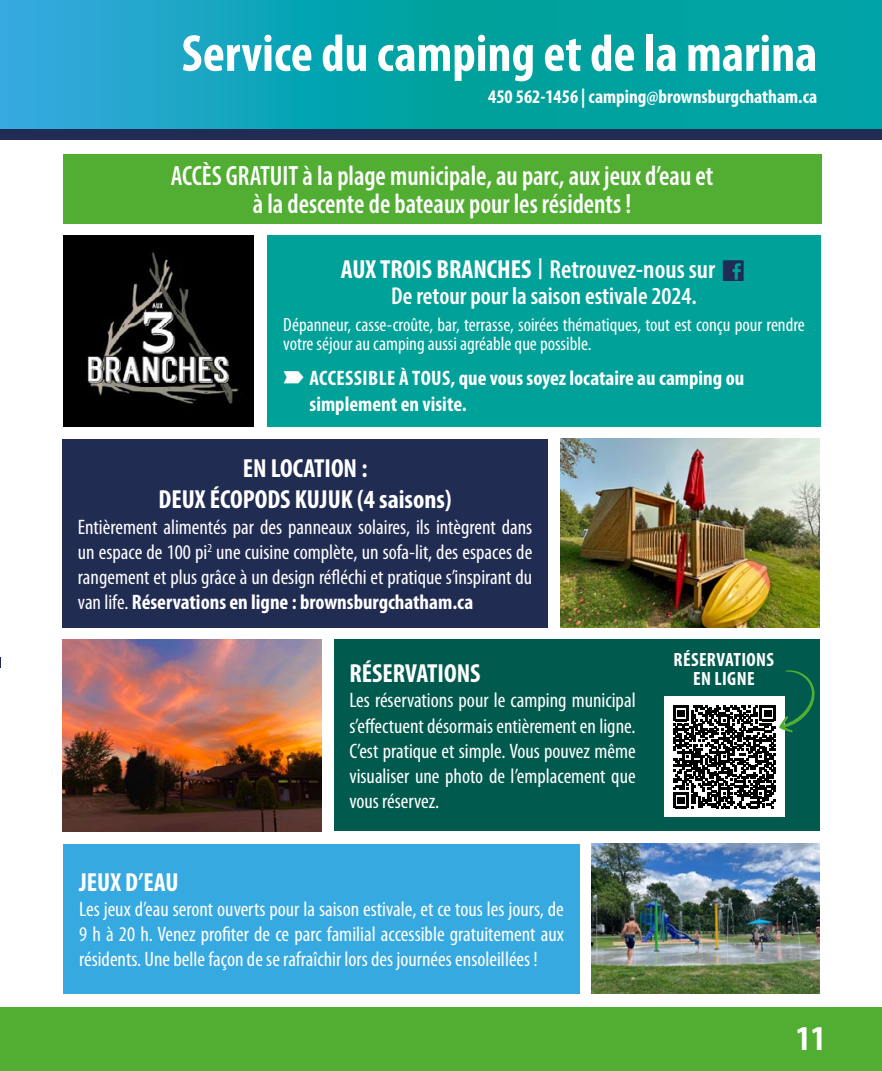
<style>
.page{position:relative;width:882px;height:1071px;background:#fff}
.page>*{position:absolute;margin:0;border:0;box-sizing:border-box;transform-origin:0 0}
.t1{font:700 condensed 52.5px "Myriad Pro";color:#fff}
.t2{font:700 condensed 35px "Myriad Pro";color:#fff}
.ECSG_-_Item{font:600 condensed 28px/28px "Myriad Pro";color:#fff;text-align:center;scale:.94 1}
.t3{font:700 condensed 26.25px/31.5px "Myriad Pro";color:#fff;text-align:center}
.t4{font:600 condensed 26.25px "Myriad Pro";color:#fff}
.t5{font:600 condensed 24.5px "Myriad Pro";color:#fff}
.t6{font:condensed 21px/25.2px "Myriad Pro";color:#fff;text-align:justify}
.t7{font:700 condensed 21px/25.2px "Myriad Pro";color:#fff}
.t8{font:condensed 19.25px/19.2px "Myriad Pro";color:#fff}
.Texte_de_base{font:700 condensed 19.25px "Myriad Pro";color:#fff}
.Texte_de_base-2{font:700 condensed 19.25px/19.2px "Myriad Pro";letter-spacing:.02em;color:#fff;text-align:center}
.s1{font-weight:700}
.s2{font-weight:700;font-size:21px}
.s3{font-family:"Social Logos";font-weight:400;font-stretch:normal;font-size:36.75px;color:#202c54}
</style>
<div class="page">
<svg style="left:0;top:0;width:882px;height:129px;background:#0ba3b0"></svg>
<img style="left:63px;top:235px;width:191px;height:192px">
<div style="left:268px;top:235px;width:553px;height:192px;background:#00a198"></div>
<div style="left:62px;top:439px;width:486px;height:189px;background:#212c53"></div>
<img style="left:561px;top:439px;width:259px;height:189px">
<div style="left:63px;top:154px;width:758px;height:69px;background:#52ae32"></div>
<div style="left:334px;top:640px;width:317px;height:191px;background:#005a4e"></div>
<img style="left:62px;top:640px;width:259px;height:191px">
<div style="left:638px;top:640px;width:182px;height:191px;background:#005a4e"></div>
<div style="left:664px;top:696px;width:121px;height:121px;background:#fff"></div>
<svg style="left:673px;top:670px;width:142px;height:138px"></svg>
<div style="left:0;top:129px;width:882px;height:11px;background:#202c54"></div>
<img style="left:592px;top:843px;width:227px;height:151px">
<div style="left:63px;top:844px;width:517px;height:150px;background:#36a9e1"></div>
<div style="left:0;top:1008px;width:882px;height:63px;background:#52ae32"></div>
<p class="t1" style="left:182px;top:21px;width:637px">Service du camping et de la marina</p>
<p class="Texte_de_base" style="left:488px;top:84px;width:331px">450 562-1456 | camping@brownsburgchatham.ca</p>
<p class="ECSG_-_Item" style="left:171px;top:161px;width:579px">ACCÈS GRATUIT à la plage municipale, au parc, aux jeux d’eau et à la descente de bateaux pour les résidents !</p>
<p class="t4" style="left:341px;top:253px;width:408px"><span class="s1">AUX TROIS BRANCHES</span> <span class="s2">|</span> Retrouvez-nous sur <span class="s3">C</span></p>
<p class="t5" style="left:391px;top:281px;width:307px">De retour pour la saison estivale 2024.</p>
<p class="t8" style="left:283px;top:315px;width:523px">Dépanneur, casse-croûte, bar, terrasse, soirées thématiques, tout est conçu pour rendre votre séjour au camping aussi agréable que possible.</p>
<p class="t7" style="left:310px;top:365px;width:436px;text-indent:-26px">➽ ACCESSIBLE À TOUS, que vous soyez locataire au camping ou simplement en visite.</p>
<p class="t3" style="left:159px;top:452px;width:295px">EN LOCATION :<br>DEUX ÉCOPODS KUJUK (4 saisons)</p>
<p class="t6" style="left:78px;top:514px;width:456px">Entièrement alimentés par des panneaux solaires, ils intègrent dans un espace de 100 pi<sup>2</sup> une cuisine complète, un sofa-lit, des espaces de rangement et plus grâce à un design réfléchi et pratique s’inspirant du van life. <span class="s1">Réservations en ligne : brownsburgchatham.ca</span></p>
<p class="t3" style="left:349px;top:657px;width:133px">RÉSERVATIONS</p>
<p class="t6" style="left:349px;top:688px;width:288px">Les réservations pour le camping municipal s’effectuent désormais entièrement en ligne.<br>C’est pratique et simple. Vous pouvez même visualiser une photo de l’emplacement que vous réservez.</p>
<p class="t3" style="left:79px;top:866px;width:101px">JEUX D’EAU</p>
<p class="t6" style="left:79px;top:896px;width:486px">Les jeux d’eau seront ouverts pour la saison estivale, et ce tous les jours, de 9 h à 20 h. Venez profiter de ce parc familial accessible gratuitement aux résidents. Une belle façon de se rafraîchir lors des journées ensoleillées !</p>
<p class="Texte_de_base-2" style="left:674px;top:650px;width:102px">RÉSERVATIONS<br>EN LIGNE</p>
<h2 class="t2" style="left:796px;top:1016px;width:31px">11</h2>
</div>
